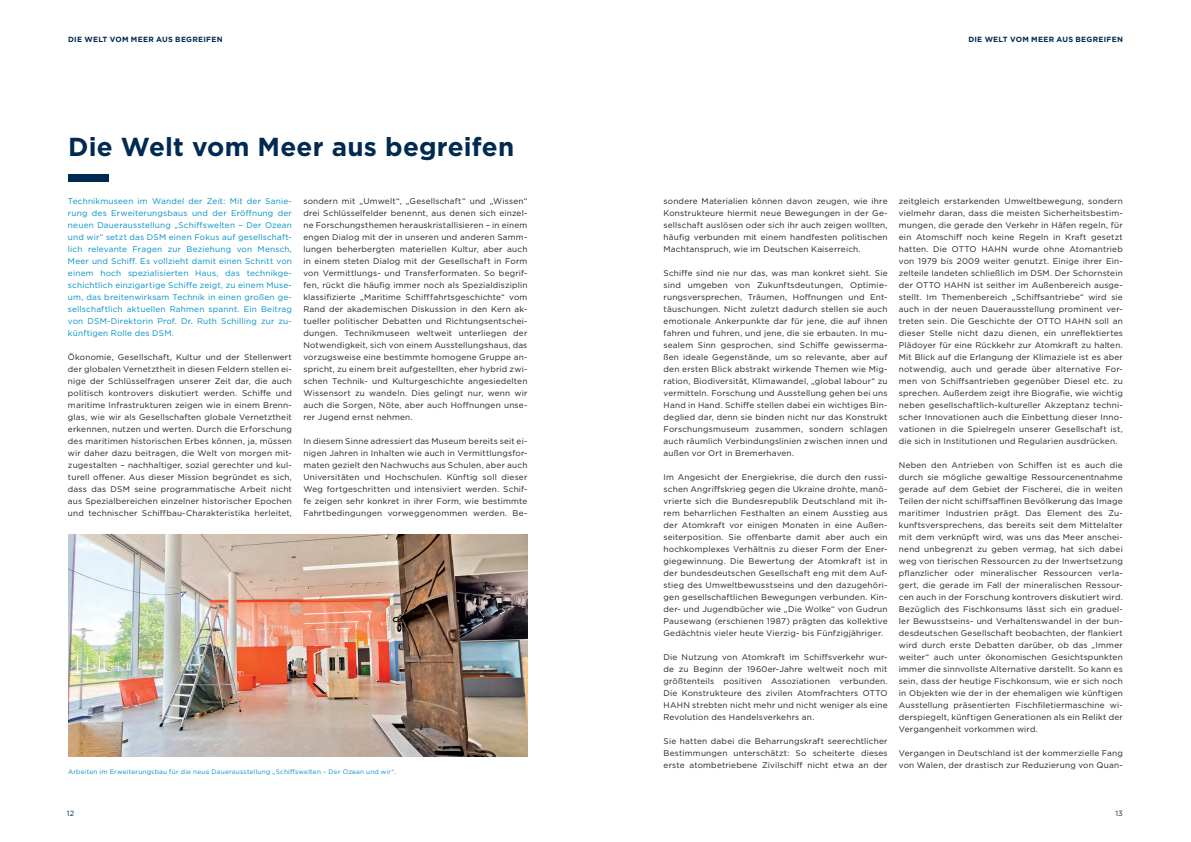
<style>
.page{position:relative;width:1191px;height:842px;background:#fff}
.page>*{position:absolute;margin:0;border:0;box-sizing:border-box;transform-origin:0 0}
.Header_Gotham_Bold_28pt{font:700 26px "Gotham";letter-spacing:.005em;color:#002a51}
.Fließtext__Gotham_Book_8_25_pt{font:8.2px/12px "Gotham";letter-spacing:.025em;color:#231f20;text-align:justify}
.Fließtext__Gotham_Book_8_25_pt-2{font:8.2px/12px "Gotham";letter-spacing:.02em;color:#008fc5;text-align:justify}
.Kapitel_links{font:700 7.5px "Gotham";letter-spacing:.035em;color:#002a51}
.Kaiptel_rechts{font:700 7.5px "Gotham";letter-spacing:.035em;color:#002a51}
.t1{font:7.5px "Gotham";color:#002a51}
.Bildunterschrift{font:6.5px "Gotham";letter-spacing:.03em;color:#008fc5}
</style>
<div class="page">
<img style="left:68px;top:534px;width:459px;height:222px">
<div style="left:68px;top:174px;width:41px;height:7px;background:#002a51"></div>
<p class="Kapitel_links" style="left:68px;top:35px;width:156px">DIE WELT VOM MEER AUS BEGREIFEN</p>
<p class="Kaiptel_rechts" style="left:968px;top:35px;width:156px">DIE WELT VOM MEER AUS BEGREIFEN</p>
<p class="Header_Gotham_Bold_28pt" style="left:68px;top:130px;width:447px">Die Welt vom Meer aus begreifen</p>
<p class="Fließtext__Gotham_Book_8_25_pt-2" style="left:68px;top:195px;width:225px">Technikmuseen im Wandel der Zeit: Mit der Sanie&shy;rung des Erweiterungsbaus und der Eröffnung der neuen Dauerausstellung „Schiffswelten – Der Ozean und wir“ setzt das DSM einen Fokus auf gesellschaft&shy;lich relevante Fragen zur Beziehung von Mensch, Meer und Schiff. Es vollzieht damit einen Schritt von einem hoch spezialisierten Haus, das technikge&shy;schichtlich einzigartige Schiffe zeigt, zu einem Muse&shy;um, das breitenwirksam Technik in einen großen ge&shy;sellschaftlich aktuellen Rahmen spannt. Ein Beitrag von DSM-Direktorin Prof. Dr. Ruth Schilling zur zu&shy;künftigen Rolle des DSM.</p>
<p class="Fließtext__Gotham_Book_8_25_pt" style="left:68px;top:351px;width:225px">Ökonomie, Gesellschaft, Kultur und der Stellenwert der globalen Vernetztheit in diesen Feldern stellen ei&shy;nige der Schlüsselfragen unserer Zeit dar, die auch politisch kontrovers diskutiert werden. Schiffe und maritime Infrastrukturen zeigen wie in einem Brenn&shy;glas, wie wir als Gesellschaften globale Vernetztheit erkennen, nutzen und werten. Durch die Erforschung des maritimen historischen Erbes können, ja, müssen wir daher dazu beitragen, die Welt von morgen mit&shy;zugestalten – nachhaltiger, sozial gerechter und kul&shy;turell offener. Aus dieser Mission begründet es sich, dass das DSM seine programmatische Arbeit nicht aus Spezialbereichen einzelner historischer Epochen und technischer Schiffbau-Charakteristika herleitet,</p>
<p class="Fließtext__Gotham_Book_8_25_pt" style="left:303px;top:195px;width:225px">sondern mit „Umwelt“, „Gesellschaft“ und „Wissen“ drei Schlüsselfelder benennt, aus denen sich einzel&shy;ne Forschungsthemen herauskristallisieren – in einem engen Dialog mit der in unseren und anderen Samm&shy;lungen beherbergten materiellen Kultur, aber auch in einem steten Dialog mit der Gesellschaft in Form von Vermittlungs- und Transferformaten. So begrif&shy;fen, rückt die häufig immer noch als Spezialdisziplin klassifizierte „Maritime Schifffahrtsgeschichte“ vom Rand der akademischen Diskussion in den Kern ak&shy;tueller politischer Debatten und Richtungsentschei&shy;dungen. Technikmuseen weltweit unterliegen der Notwendigkeit, sich von einem Ausstellungshaus, das vorzugsweise eine bestimmte homogene Gruppe an&shy;spricht, zu einem breit aufgestellten, eher hybrid zwi&shy;schen Technik- und Kulturgeschichte angesiedelten Wissensort zu wandeln. Dies gelingt nur, wenn wir auch die Sorgen, Nöte, aber auch Hoffnungen unse&shy;rer Jugend ernst nehmen.</p>
<p class="Fließtext__Gotham_Book_8_25_pt" style="left:303px;top:435px;width:225px">In diesem Sinne adressiert das Museum bereits seit ei&shy;nigen Jahren in Inhalten wie auch in Vermittlungsfor&shy;maten gezielt den Nachwuchs aus Schulen, aber auch Universitäten und Hochschulen. Künftig soll dieser Weg fortgeschritten und intensiviert werden. Schif&shy;fe zeigen sehr konkret in ihrer Form, wie bestimmte Fahrtbedingungen vorweggenommen werden. Be-</p>
<p class="Bildunterschrift" style="left:68px;top:768px;width:329px">Arbeiten im Erweiterungsbau für die neue Dauerausstellung „Schiffswelten – Der Ozean und wir“.</p>
<p class="Fließtext__Gotham_Book_8_25_pt" style="left:663px;top:195px;width:225px">sondere Materialien können davon zeugen, wie ihre Konstrukteure hiermit neue Bewegungen in der Ge&shy;sellschaft auslösen oder sich ihr auch zeigen wollten, häufig verbunden mit einem handfesten politischen Machtanspruch, wie im Deutschen Kaiserreich.</p>
<p class="Fließtext__Gotham_Book_8_25_pt" style="left:663px;top:267px;width:225px">Schiffe sind nie nur das, was man konkret sieht. Sie sind umgeben von Zukunftsdeutungen, Optimie&shy;rungsversprechen, Träumen, Hoffnungen und Ent&shy;täuschungen. Nicht zuletzt dadurch stellen sie auch emotionale Ankerpunkte dar für jene, die auf ihnen fahren und fuhren, und jene, die sie erbauten. In mu&shy;sealem Sinn gesprochen, sind Schiffe gewisserma&shy;ßen ideale Gegenstände, um so relevante, aber auf den ersten Blick abstrakt wirkende Themen wie Mig&shy;ration, Biodiversität, Klimawandel, „global labour“ zu vermitteln. Forschung und Ausstellung gehen bei uns Hand in Hand. Schiffe stellen dabei ein wichtiges Bin&shy;deglied dar, denn sie binden nicht nur das Konstrukt Forschungsmuseum zusammen, sondern schlagen auch räumlich Verbindungslinien zwischen innen und außen vor Ort in Bremerhaven.</p>
<p class="Fließtext__Gotham_Book_8_25_pt" style="left:663px;top:471px;width:225px">Im Angesicht der Energiekrise, die durch den russi&shy;schen Angriffskrieg gegen die Ukraine drohte, manö&shy;vrierte sich die Bundesrepublik Deutschland mit ih&shy;rem beharrlichen Festhalten an einem Ausstieg aus der Atomkraft vor einigen Monaten in eine Außen&shy;seiterposition. Sie offenbarte damit aber auch ein hochkomplexes Verhältnis zu dieser Form der Ener&shy;giegewinnung. Die Bewertung der Atomkraft ist in der bundesdeutschen Gesellschaft eng mit dem Auf&shy;stieg des Umweltbewusstseins und den dazugehöri&shy;gen gesellschaftlichen Bewegungen verbunden. Kin&shy;der- und Jugendbücher wie „Die Wolke“ von Gudrun Pausewang (erschienen 1987) prägten das kollektive Gedächtnis vieler heute Vierzig- bis Fünfzigjähriger.</p>
<p class="Fließtext__Gotham_Book_8_25_pt" style="left:663px;top:651px;width:225px">Die Nutzung von Atomkraft im Schiffsverkehr wur&shy;de zu Beginn der 1960er-Jahre weltweit noch mit größtenteils positiven Assoziationen verbunden.<br>Die Konstrukteure des zivilen Atomfrachters OTTO HAHN strebten nicht mehr und nicht weniger als eine Revolution des Handelsverkehrs an.</p>
<p class="Fließtext__Gotham_Book_8_25_pt" style="left:663px;top:735px;width:225px">Sie hatten dabei die Beharrungskraft seerechtlicher Bestimmungen unterschätzt: So scheiterte dieses erste atombetriebene Zivilschiff nicht etwa an der</p>
<p class="Fließtext__Gotham_Book_8_25_pt" style="left:899px;top:195px;width:225px">zeitgleich erstarkenden Umweltbewegung, sondern vielmehr daran, dass die meisten Sicherheitsbestim&shy;mungen, die gerade den Verkehr in Häfen regeln, für ein Atomschiff noch keine Regeln in Kraft gesetzt hatten. Die OTTO HAHN wurde ohne Atomantrieb von 1979 bis 2009 weiter genutzt. Einige ihrer Ein&shy;zelteile landeten schließlich im DSM. Der Schornstein der OTTO HAHN ist seither im Außenbereich ausge&shy;stellt. Im Themenbereich „Schiffsantriebe“ wird sie auch in der neuen Dauerausstellung prominent ver&shy;treten sein. Die Geschichte der OTTO HAHN soll an dieser Stelle nicht dazu dienen, ein unreflektiertes Plädoyer für eine Rückkehr zur Atomkraft zu halten.<br>Mit Blick auf die Erlangung der Klimaziele ist es aber notwendig, auch und gerade über alternative For&shy;men von Schiffsantrieben gegenüber Diesel etc. zu sprechen. Außerdem zeigt ihre Biografie, wie wichtig neben gesellschaftlich-kultureller Akzeptanz techni&shy;scher Innovationen auch die Einbettung dieser Inno&shy;vationen in die Spielregeln unserer Gesellschaft ist, die sich in Institutionen und Regularien ausdrücken.</p>
<p class="Fließtext__Gotham_Book_8_25_pt" style="left:899px;top:459px;width:225px">Neben den Antrieben von Schiffen ist es auch die durch sie mögliche gewaltige Ressourcenentnahme gerade auf dem Gebiet der Fischerei, die in weiten Teilen der nicht schiffsaffinen Bevölkerung das Image maritimer Industrien prägt. Das Element des Zu&shy;kunftsversprechens, das bereits seit dem Mittelalter mit dem verknüpft wird, was uns das Meer anschei&shy;nend unbegrenzt zu geben vermag, hat sich dabei weg von tierischen Ressourcen zu der Inwertsetzung pflanzlicher oder mineralischer Ressourcen verla&shy;gert, die gerade im Fall der mineralischen Ressour&shy;cen auch in der Forschung kontrovers diskutiert wird.<br>Bezüglich des Fischkonsums lässt sich ein graduel&shy;ler Bewusstseins- und Verhaltenswandel in der bun&shy;desdeutschen Gesellschaft beobachten, der flankiert wird durch erste Debatten darüber, ob das „Immer weiter“ auch unter ökonomischen Gesichtspunkten immer die sinnvollste Alternative darstellt. So kann es sein, dass der heutige Fischkonsum, wie er sich noch in Objekten wie der in der ehemaligen wie künftigen Ausstellung präsentierten Fischfiletiermaschine wi&shy;derspiegelt, künftigen Generationen als ein Relikt der Vergangenheit vorkommen wird.</p>
<p class="Fließtext__Gotham_Book_8_25_pt" style="left:899px;top:747px;width:225px">Vergangen in Deutschland ist der kommerzielle Fang von Walen, der drastisch zur Reduzierung von Quan-</p>
<p class="t1" style="left:67px;top:809px;width:9px">12</p>
<p class="t1" style="left:1115px;top:809px;width:9px">13</p>
</div>
